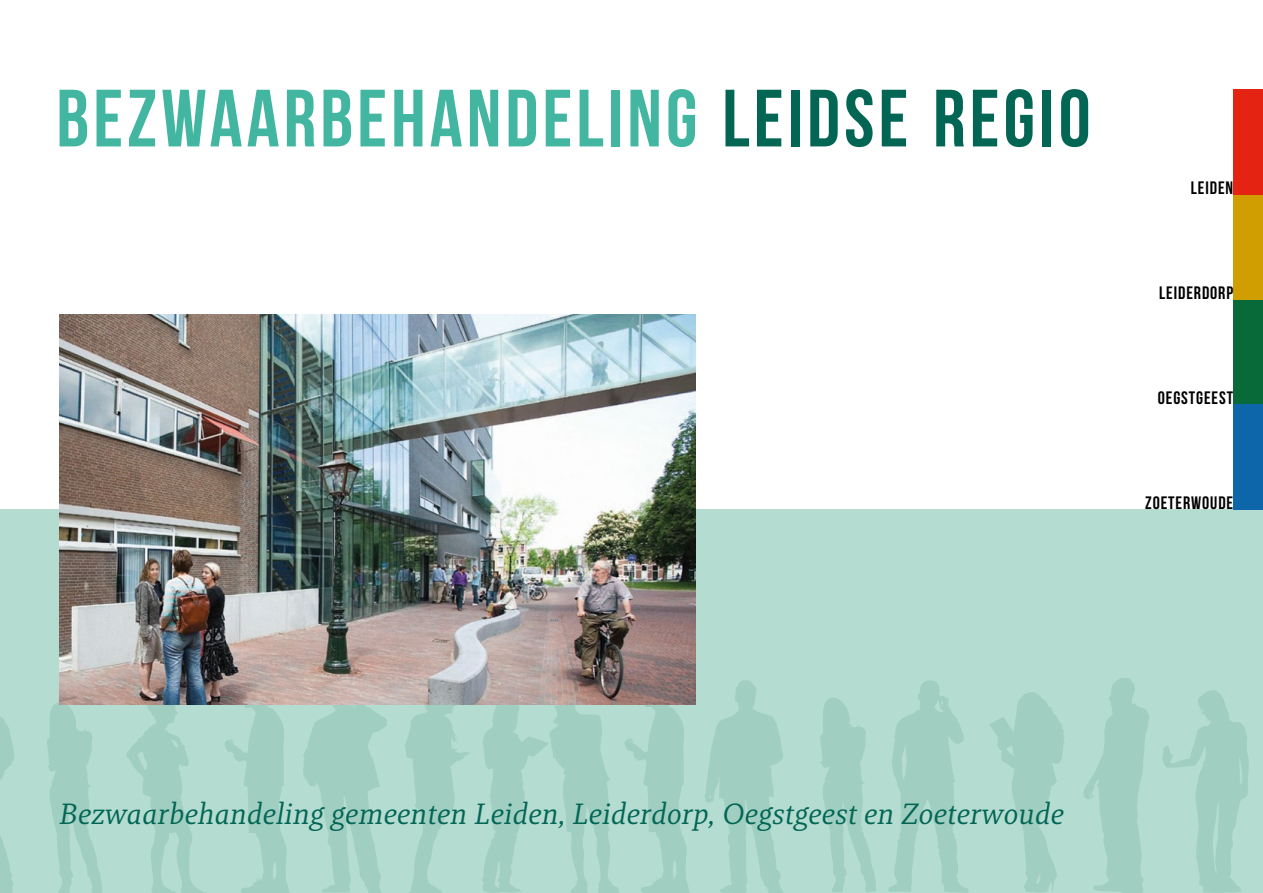
<style>
.page{position:relative;width:1263px;height:893px;background:#fff}
.page>*{position:absolute;margin:0;border:0;box-sizing:border-box;transform-origin:0 0}
.t1{font:700 81px "Bebas Neue";letter-spacing:.05em;color:#42b6a0}
.t2{font:italic 30px "Brando";letter-spacing:.01em;color:#036655}
.t3{font:700 18px "Bebas Neue";letter-spacing:.05em;color:#000}
.s1{color:#036655}
</style>
<div class="page">
<div style="left:0;top:509px;width:1263px;height:384px;background:#b4dcd1"></div>
<svg style="left:303px;top:704px;width:85px;height:189px"></svg>
<svg style="left:0;top:717px;width:14px;height:176px"></svg>
<svg style="left:126px;top:704px;width:81px;height:189px"></svg>
<svg style="left:405px;top:704px;width:65px;height:189px"></svg>
<svg style="left:705px;top:680px;width:78px;height:213px"></svg>
<svg style="left:482px;top:704px;width:208px;height:189px"></svg>
<svg style="left:224px;top:704px;width:66px;height:189px"></svg>
<svg style="left:47px;top:701px;width:55px;height:192px"></svg>
<svg style="left:820px;top:698px;width:56px;height:195px"></svg>
<svg style="left:888px;top:680px;width:81px;height:213px"></svg>
<svg style="left:990px;top:692px;width:75px;height:201px"></svg>
<svg style="left:1084px;top:678px;width:65px;height:215px"></svg>
<svg style="left:1162px;top:690px;width:87px;height:203px"></svg>
<div style="left:1233px;top:299px;width:30px;height:105px;background:#096a39"></div>
<div style="left:1233px;top:404px;width:30px;height:105px;background:#0d66a9"></div>
<div style="left:1233px;top:194px;width:30px;height:105px;background:#d09e00"></div>
<div style="left:1233px;top:89px;width:30px;height:105px;background:#e42313"></div>
<img style="left:60px;top:314px;width:635px;height:390px">
<h1 class="t1" style="left:56px;top:74px;width:1036px">BEZWAARBEHANDELING <span class="s1">LEIDSE REGIO</span></h1>
<p class="t3" style="left:1191px;top:178px;width:44px">LEIDEN</p>
<p class="t3" style="left:1159px;top:283px;width:75px">LEIDERDORP</p>
<p class="t3" style="left:1158px;top:388px;width:77px">OEGSTGEEST</p>
<p class="t3" style="left:1145px;top:493px;width:90px">ZOETERWOUDE</p>
<p class="t2" style="left:60px;top:796px;width:1006px">Bezwaarbehandeling gemeenten Leiden, Leiderdorp, Oegstgeest en Zoeterwoude</p>
</div>
